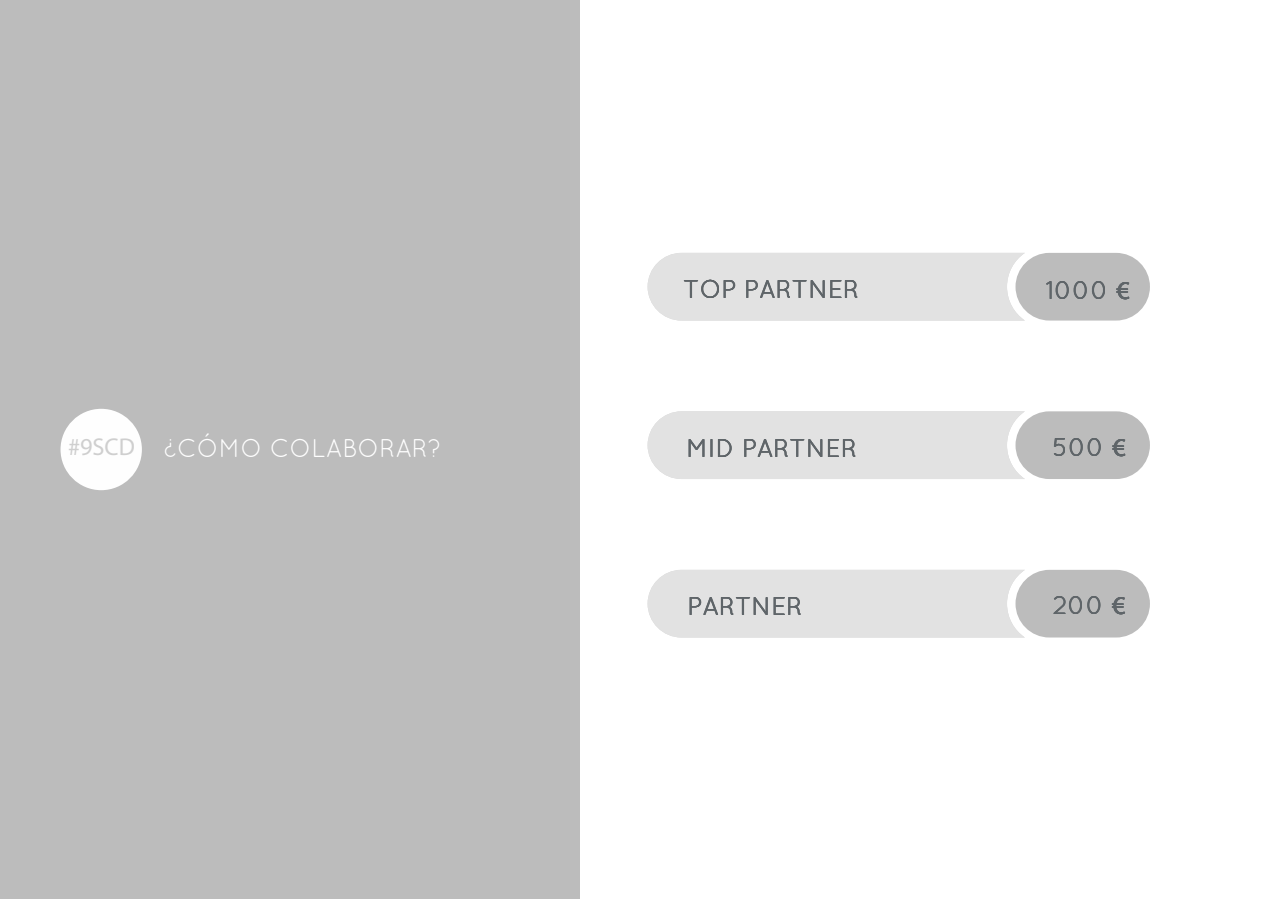
<style>
.page{position:relative;width:1271px;height:899px;background:#fff}
.page>*{position:absolute;margin:0;border:0;box-sizing:border-box;transform-origin:0 0}
.t1{font:25.65px "Quicksand";color:#5f6569}
.t2{font:25.65px "Quicksand";color:#fff}
.t3{font:24.3px "Myriad Pro";color:#cfcfcf}
.s1{font-family:"Myriad Pro"}
</style>
<div class="page">
<div style="left:647px;top:253px;width:378px;height:67px;background:#e2e2e2"></div>
<div style="left:1015px;top:253px;width:135px;height:67px;background:#bcbcbc;border-radius:34px"></div>
<div style="left:647px;top:411px;width:378px;height:68px;background:#e2e2e2"></div>
<div style="left:1015px;top:411px;width:135px;height:68px;background:#bcbcbc;border-radius:34px"></div>
<div style="left:647px;top:570px;width:378px;height:67px;background:#e2e2e2"></div>
<div style="left:1015px;top:570px;width:135px;height:67px;background:#bcbcbc;border-radius:34px"></div>
<div style="left:0;top:0;width:579px;height:899px;background:#bcbcbc"></div>
<div style="left:61px;top:409px;width:81px;height:81px;background:#fefefe;border-radius:50%"></div>
<p class="t3" style="left:68px;top:431px;width:68px">#9SCD</p>
<p class="t2" style="left:177px;top:433px;width:266px">CÓMO COLABORAR?</p>
<p class="t2" style="left:176px;top:463px;width:15px;rotate:-180deg">?</p>
<p class="t1" style="left:683px;top:274px;width:178px">TOP PARTNER</p>
<p class="t1" style="left:1046px;top:275px;width:85px">1000 <span class="s1">€</span></p>
<p class="t1" style="left:686px;top:433px;width:172px">MID PARTNER</p>
<p class="t1" style="left:1053px;top:432px;width:74px">500 <span class="s1">€</span></p>
<p class="t1" style="left:687px;top:591px;width:117px">PARTNER</p>
<p class="t1" style="left:1053px;top:590px;width:74px">200 <span class="s1">€</span></p>
</div>
